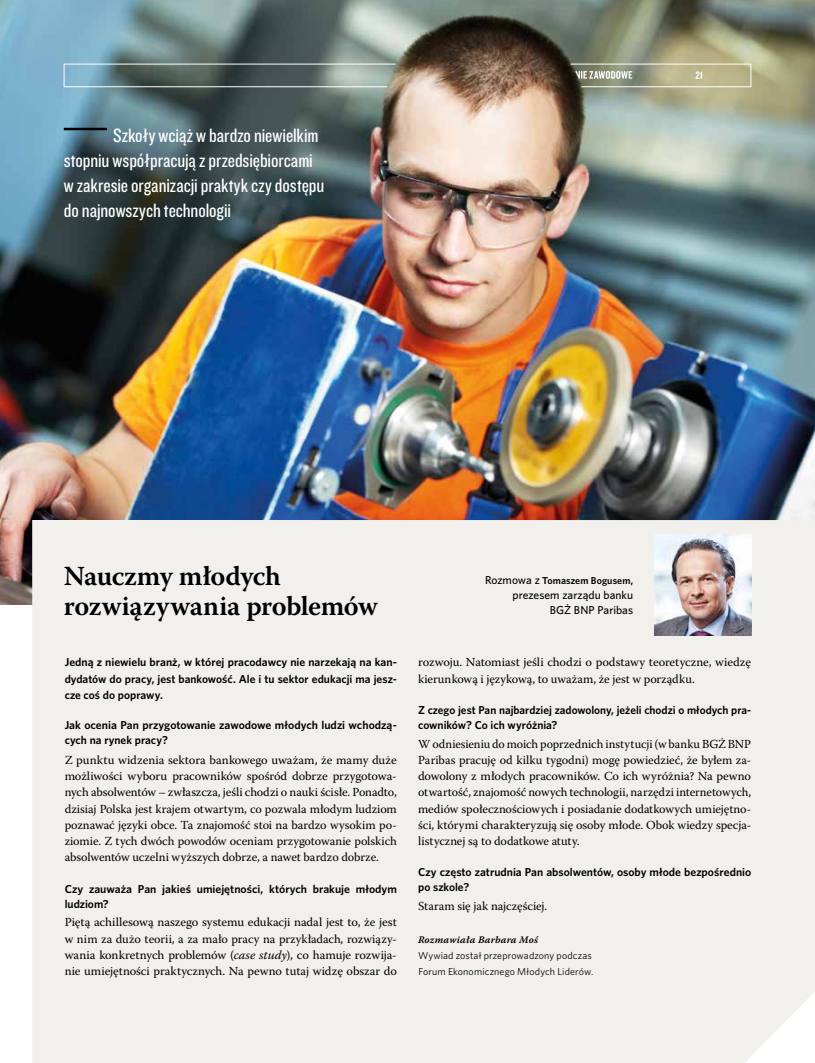
<style>
.page{position:relative;width:815px;height:1063px;background:#fff}
.page>*{position:absolute;margin:0;border:0;box-sizing:border-box;transform-origin:0 0}
.t1{font:600 27.5px/30px "Warnock Pro";letter-spacing:-.015em;color:#000}
.t2{font:20px/25px "Knockout 29 Junior Ltweight";letter-spacing:-.005em;color:#fff}
.t3{font:12.25px/16.2px "Warnock Pro";letter-spacing:-.005em;color:#000;text-align:justify}
.t4{font:600 11.5px/15px "Whitney";color:#000}
.t5{font:500 11.5px/15px "Whitney";color:#000;text-align:right}
.t6{font:11.25px "Knockout 49 Liteweight";color:#fff}
.t7{font:10px/16.2px "Whitney";letter-spacing:.015em;color:#000}
.t8{font:600 10px "Whitney";letter-spacing:.005em;color:#000}
.t9{font:10px "Warnock Pro Semibold It Capt";letter-spacing:.015em;color:#000}
.s1{font-weight:500;font-size:11.5px}
.s2{font-style:italic}
</style>
<div class="page">
<img style="left:0;top:0;width:815px;height:604px">
<div style="left:32px;top:520px;width:783px;height:543px;background:#f1f0ec"></div>
<svg style="left:63px;top:63px;width:333px;height:24px;background:#6e807f"></svg>
<img style="left:654px;top:534px;width:97px;height:102px">
<svg style="left:570px;top:63px;width:181px;height:24px;background:#aaa98d"></svg>
<hr style="left:64px;top:128px;width:43px;height:2px;background:#000">
<h2 class="t2" style="left:64px;top:122px;width:262px;text-indent:49px">Szkoły wciąż w bardzo niewielkim stopniu współpracują z przedsiębiorcami w zakresie organizacji praktyk czy dostępu do najnowszych technologii</h2>
<p class="t6" style="left:695px;top:68px;width:9px">21</p>
<h1 class="t1" style="left:64px;top:561px;width:316px">Nauczmy młodych rozwiązywania problemów</h1>
<p class="t8" style="left:485px;top:574px;width:149px"><span class="s1">Rozmowa z</span> Tomaszem Bogusem,</p>
<p class="t5" style="left:513px;top:588px;width:122px">prezesem zarządu banku<br>BGŻ BNP Paribas</p>
<p class="t4" style="left:65px;top:654px;width:334px;line-height:16.2px;text-align:justify">Jedną z niewielu branż, w której pracodawcy nie narzekają na kan&shy;dydatów do pracy, jest bankowość. Ale i tu sektor edukacji ma jesz&shy;cze coś do poprawy.</p>
<p class="t4" style="left:65px;top:717px;width:334px">Jak ocenia Pan przygotowanie zawodowe młodych ludzi wchodzą&shy;cych na rynek pracy?</p>
<p class="t3" style="left:65px;top:751px;width:334px">Z punktu widzenia sektora bankowego uważam, że mamy duże możliwości wyboru pracowników spośród dobrze przygotowa&shy;nych absolwentów – zwłaszcza, jeśli chodzi o nauki ścisłe. Ponadto, dzisiaj Polska jest krajem otwartym, co pozwala młodym ludziom poznawać języki obce. Ta znajomość stoi na bardzo wysokim po&shy;ziomie. Z tych dwóch powodów oceniam przygotowanie polskich absolwentów uczelni wyższych dobrze, a nawet bardzo dobrze.</p>
<p class="t4" style="left:65px;top:881px;width:334px">Czy zauważa Pan jakieś umiejętności, których brakuje młodym ludziom?</p>
<p class="t3" style="left:65px;top:914px;width:334px">Piętą achillesową naszego systemu edukacji nadal jest to, że jest w nim za dużo teorii, a za mało pracy na przykładach, rozwiązy&shy;wania konkretnych problemów (<span class="s2">case study</span>), co hamuje rozwija&shy;nie umiejętności praktycznych. Na pewno tutaj widzę obszar do</p>
<p class="t3" style="left:418px;top:654px;width:335px">rozwoju. Natomiast jeśli chodzi o podstawy teoretyczne, wiedzę kierunkową i językową, to uważam, że jest w porządku.</p>
<p class="t4" style="left:418px;top:702px;width:335px">Z czego jest Pan najbardziej zadowolony, jeżeli chodzi o młodych pra&shy;cowników? Co ich wyróżnia?</p>
<p class="t3" style="left:418px;top:735px;width:335px">W odniesieniu do moich poprzednich instytucji (w banku BGŻ BNP Paribas pracuję od kilku tygodni) mogę powiedzieć, że byłem za&shy;dowolony z młodych pracowników. Co ich wyróżnia? Na pewno otwartość, znajomość nowych technologii, narzędzi internetowych, mediów społecznościowych i posiadanie dodatkowych umiejętno&shy;ści, którymi charakteryzują się osoby młode. Obok wiedzy specja&shy;listycznej są to dodatkowe atuty.</p>
<p class="t4" style="left:418px;top:865px;width:335px">Czy często zatrudnia Pan absolwentów, osoby młode bezpośrednio po szkole?</p>
<p class="t3" style="left:418px;top:898px;width:131px">Staram się jak najczęściej.</p>
<p class="t9" style="left:418px;top:933px;width:121px">Rozmawiała Barbara Moś</p>
<p class="t7" style="left:418px;top:947px;width:177px">Wywiad został przeprowadzony podczas<br>Forum Ekonomicznego Młodych Liderów.</p>
</div>
